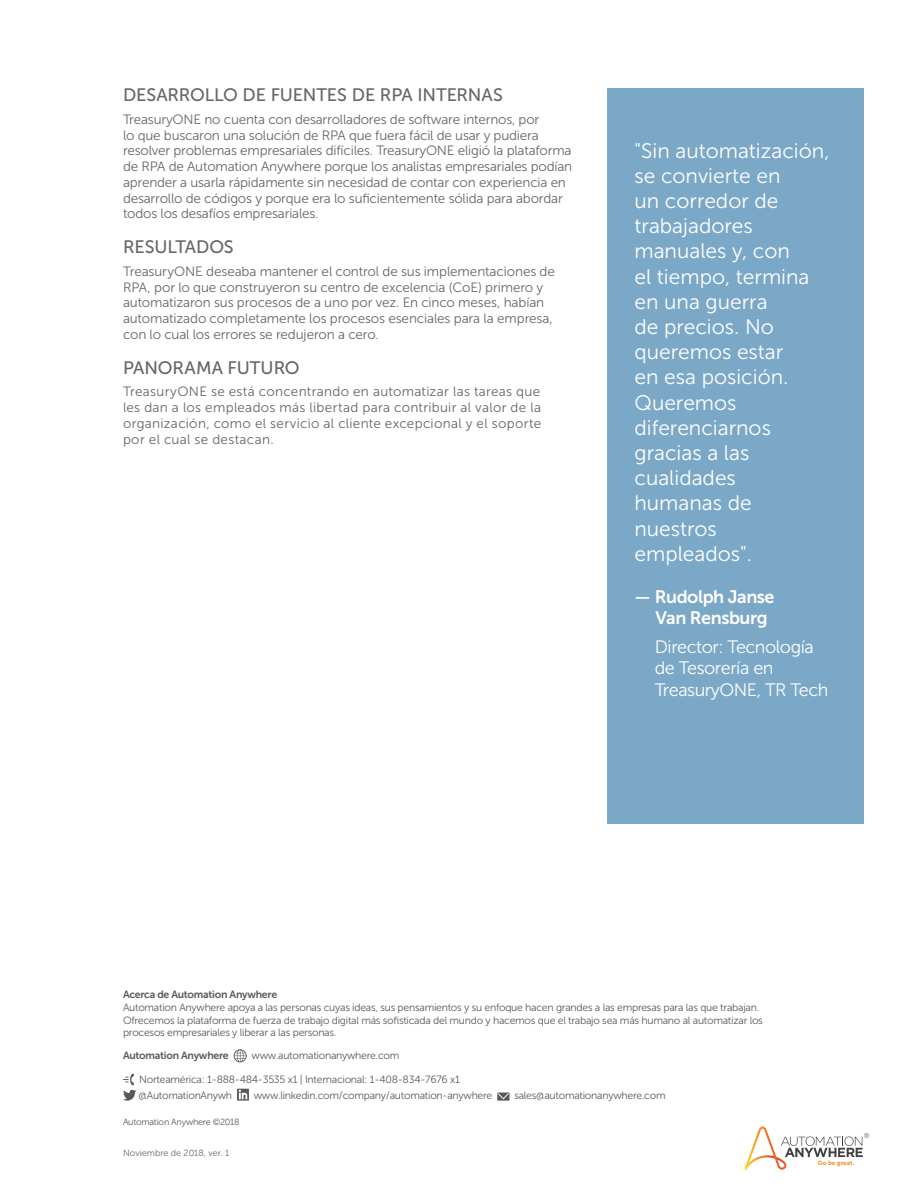
<style>
.page{position:relative;width:918px;height:1188px;background:#fff}
.page>*{position:absolute;margin:0;border:0;box-sizing:border-box;transform-origin:0 0}
.t1{font:21px/25.2px "Museo Sans 300";color:#fff}
.t2{font:18px "Museo Sans 500";letter-spacing:-.005em;color:#666}
.t3{font:18px/21.6px "Museo Sans 300";letter-spacing:-.025em;color:#fff}
.t4{font:18px/21.6px "Museo Sans 700";letter-spacing:-.025em;color:#fff}
.t5{font:13.5px/15.8px "Museo Sans 300";letter-spacing:-.015em;color:#666}
.t6{font:10.5px/12.6px "Museo Sans 300";letter-spacing:-.025em;color:#58595b}
.t7{font:10.5px "Museo Sans 700";letter-spacing:-.025em;color:#58595b}
.t8{font:9px "Museo Sans 300";letter-spacing:-.025em;color:#58595b}
.t9{font:9px "Museo Sans 300";color:#686868}
.t10{font:7.05px "Museo Sans 500";color:#808285}
.t11{font:6.15px "Museo Sans 900";color:#f89837}
</style>
<div class="page">
<svg style="left:745px;top:1127px;width:118px;height:43px"></svg>
<svg style="left:234px;top:1049px;width:13px;height:13px"></svg>
<svg style="left:123px;top:1073px;width:13px;height:28px"></svg>
<svg style="left:237px;top:1089px;width:12px;height:12px"></svg>
<svg style="left:497px;top:1093px;width:13px;height:8px"></svg>
<div style="left:608px;top:88px;width:256px;height:736px;background:#7ba8c7"></div>
<h2 class="t2" style="left:123px;top:85px;width:381px">DESARROLLO DE FUENTES DE RPA INTERNAS</h2>
<p class="t5" style="left:123px;top:111px;width:451px">TreasuryONE no cuenta con desarrolladores de software internos, por<br>lo que buscaron una solución de RPA que fuera fácil de usar y pudiera resolver problemas empresariales difíciles. TreasuryONE eligió la plataforma de RPA de Automation Anywhere porque los analistas empresariales podían aprender a usarla rápidamente sin necesidad de contar con experiencia en desarrollo de códigos y porque era lo suficientemente sólida para abordar todos los desafíos empresariales.</p>
<h2 class="t2" style="left:123px;top:237px;width:112px">RESULTADOS</h2>
<p class="t5" style="left:123px;top:263px;width:433px">TreasuryONE deseaba mantener el control de sus implementaciones de RPA, por lo que construyeron su centro de excelencia (CoE) primero y automatizaron sus procesos de a uno por vez. En cinco meses, habían automatizado completamente los procesos esenciales para la empresa, con lo cual los errores se redujeron a cero.</p>
<h2 class="t2" style="left:123px;top:358px;width:178px">PANORAMA FUTURO</h2>
<p class="t5" style="left:123px;top:384px;width:420px;text-align:justify">TreasuryONE se está concentrando en automatizar las tareas que les dan a los empleados más libertad para contribuir al valor de la organización, como el servicio al cliente excepcional y el soporte por el cual se destacan.</p>
<p class="t1" style="left:634px;top:138px;width:196px">"Sin automatización, se convierte en<br>un corredor de trabajadores manuales y, con<br>el tiempo, termina en una guerra<br>de precios. No queremos estar<br>en esa posición.<br>Queremos diferenciarnos gracias a las cualidades<br>humanas de nuestros empleados".</p>
<h2 class="t4" style="left:655px;top:586px;width:121px;text-indent:-21px">— Rudolph Janse<br>Van Rensburg</h2>
<h2 class="t3" style="left:655px;top:636px;width:175px">Director: Tecnología de Tesorería en<br>TreasuryONE, TR Tech</h2>
<p class="t7" style="left:123px;top:989px;width:156px">Acerca de Automation Anywhere</p>
<p class="t6" style="left:123px;top:1001px;width:641px">Automation Anywhere apoya a las personas cuyas ideas, sus pensamientos y su enfoque hacen grandes a las empresas para las que trabajan.<br>Ofrecemos la plataforma de fuerza de trabajo digital más sofisticada del mundo y hacemos que el trabajo sea más humano al automatizar los procesos empresariales y liberar a las personas.</p>
<p class="t7" style="left:123px;top:1050px;width:107px">Automation Anywhere</p>
<p class="t6" style="left:252px;top:1050px;width:149px">www.automationanywhere.com</p>
<p class="t6" style="left:139px;top:1071px;width:323px;line-height:16.5px">Norteamérica: 1-888-484-3535 x1 | Internacional: 1-408-834-7676 x1 @AutomationAnywh</p>
<p class="t6" style="left:254px;top:1089px;width:240px">www.linkedin.com/company/automation-anywhere</p>
<p class="t6" style="left:514px;top:1089px;width:153px">sales@automationanywhere.com</p>
<p class="t8" style="left:123px;top:1117px;width:118px">Automation Anywhere ©2018</p>
<p class="t9" style="left:123px;top:1148px;width:108px">Noviembre de 2018, ver. 1</p>
<p class="t11" style="left:818px;top:1159px;width:38px">Go be great.</p>
<p class="t10" style="left:864px;top:1132px;width:7px">®</p>
</div>
